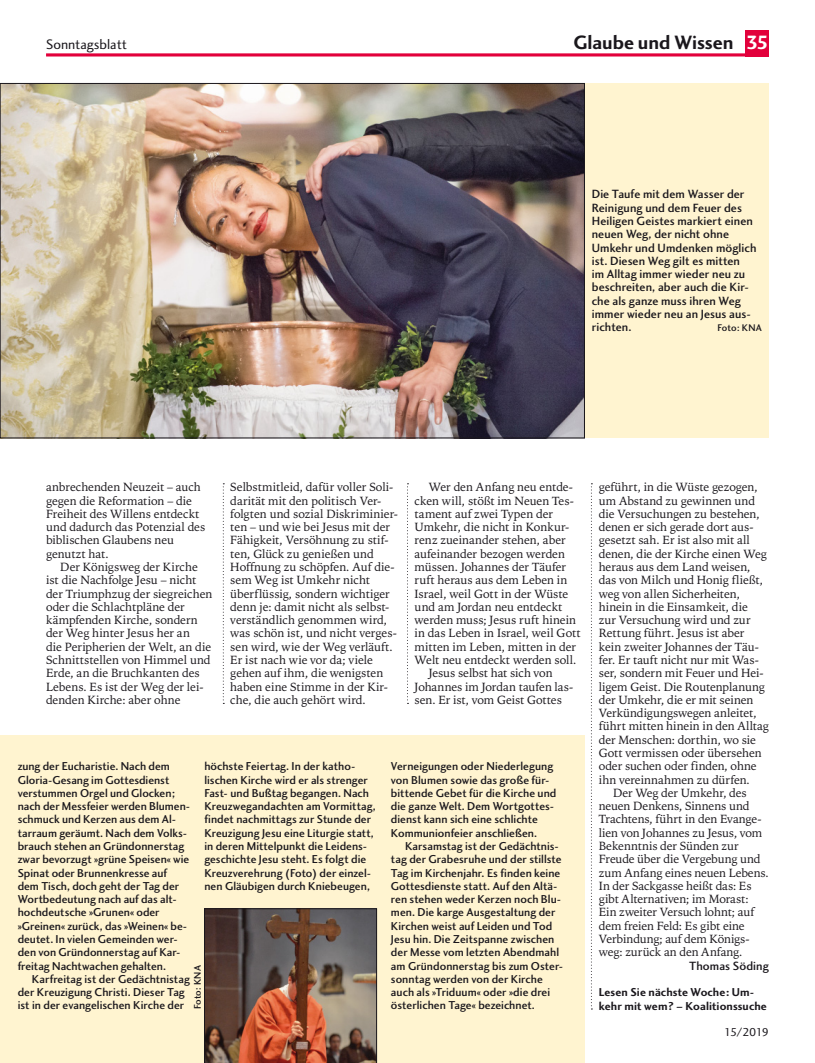
<style>
.page{position:relative;width:815px;height:1063px;background:#fff}
.page>*{position:absolute;margin:0;border:0;box-sizing:border-box;transform-origin:0 0}
.t1{font:20px "Charlotte Sans Bold Plain";color:#1a171c}
.t2{font:14.25px "Charlotte Sans Book Plain";color:#1a171c}
.t3{font:12.38px/13.2px "Charlotte Sans Medium Plain";letter-spacing:.005em;color:#1a171c}
.t4{font:11.88px/13.2px "Iowan Old Style BT";letter-spacing:-.005em;color:#1a171c}
.t5{font:11.88px/13.2px "Charlotte Sans Medium Plain";color:#1a171c}
.t6{font:11.88px/13.2px "Charlotte Sans Bold Plain";letter-spacing:.01em;color:#1a171c}
.t7{font:11.88px "Charlotte Sans Book Plain";letter-spacing:-.08em;color:#1a171c}
.t8{font:10px "Charlotte Sans Medium Plain";letter-spacing:.005em;color:#1a171c}
.s1{font-family:"KS Pagina";color:#fff}
</style>
<div class="page">
<svg style="left:223px;top:483px;width:1px;height:221px"></svg>
<svg style="left:407px;top:483px;width:1px;height:221px"></svg>
<svg style="left:591px;top:483px;width:1px;height:526px"></svg>
<div style="left:585px;top:83px;width:184px;height:355px;background:#fff4d0"></div>
<img style="left:2px;top:85px;width:581px;height:351px">
<div style="left:0;top:736px;width:585px;height:327px;background:#fff4d0"></div>
<svg style="left:46px;top:53px;width:699px;height:4px;background:#e83765"></svg>
<div style="left:745px;top:30px;width:24px;height:27px;background:#e2003b"></div>
<img style="left:204px;top:909px;width:173px;height:154px">
<p class="t2" style="left:46px;top:36px;width:82px">Sonntagsblatt</p>
<h1 class="t1" style="left:573px;top:30px;width:195px">Glaube und Wissen <span class="s1">35</span></h1>
<p class="t3" style="left:592px;top:187px;width:166px">Die Taufe mit dem Wasser der<br>Reinigung und dem Feuer des<br>Heiligen Geistes markiert einen neuen Weg, der nicht ohne<br>Umkehr und Umdenken möglich ist. Diesen Weg gilt es mitten<br>im Alltag immer wieder neu zu beschreiten, aber auch die Kir&shy;che als ganze muss ihren Weg immer wieder neu an Jesus aus&shy;richten.</p>
<p class="t8" style="left:717px;top:322px;width:46px">Foto: KNA</p>
<p class="t4" style="left:46px;top:480px;width:161px">anbrechenden Neuzeit – auch gegen die Reformation – die<br>Freiheit des Willens entdeckt und dadurch das Potenzial des biblischen Glaubens neu genutzt hat.</p>
<p class="t4" style="left:46px;top:560px;width:168px;text-indent:14px">Der Königsweg der Kirche ist die Nachfolge Jesu – nicht der Triumphzug der siegreichen oder die Schlachtpläne der kämpfenden Kirche, sondern der Weg hinter Jesus her an<br>die Peripherien der Welt, an die<br>Schnittstellen von Himmel und<br>Erde, an die Bruchkanten des<br>Lebens. Es ist der Weg der lei&shy;denden Kirche: aber ohne</p>
<p class="t4" style="left:230px;top:480px;width:169px">Selbstmitleid, dafür voller Soli&shy;darität mit den politisch Ver&shy;folgten und sozial Diskriminier&shy;ten – und wie bei Jesus mit der<br>Fähigkeit, Versöhnung zu stif&shy;ten, Glück zu genießen und<br>Hoffnung zu schöpfen. Auf die&shy;sem Weg ist Umkehr nicht überflüssig, sondern wichtiger denn je: damit nicht als selbst&shy;verständlich genommen wird, was schön ist, und nicht verges&shy;sen wird, wie der Weg verläuft.<br>Er ist nach wie vor da; viele gehen auf ihm, die wenigsten haben eine Stimme in der Kir&shy;che, die auch gehört wird.</p>
<p class="t4" style="left:429px;top:480px;width:146px">Wer den Anfang neu entde-</p>
<p class="t4" style="left:415px;top:494px;width:161px">cken will, stößt im Neuen Tes-</p>
<p class="t4" style="left:415px;top:507px;width:140px">tament auf zwei Typen der</p>
<p class="t4" style="left:415px;top:520px;width:156px">Umkehr, die nicht in Konkur-</p>
<p class="t4" style="left:415px;top:534px;width:153px">renz zueinander stehen, aber</p>
<p class="t4" style="left:415px;top:547px;width:152px">aufeinander bezogen werden</p>
<p class="t4" style="left:415px;top:560px;width:153px">müssen. Johannes der Täufer</p>
<p class="t4" style="left:415px;top:573px;width:154px">ruft heraus aus dem Leben in</p>
<p class="t4" style="left:415px;top:587px;width:155px">Israel, weil Gott in der Wüste</p>
<p class="t4" style="left:415px;top:600px;width:149px">und am Jordan neu entdeckt</p>
<p class="t4" style="left:415px;top:613px;width:163px">werden muss; Jesus ruft hinein</p>
<p class="t4" style="left:415px;top:627px;width:168px">in das Leben in Israel, weil Gott</p>
<p class="t4" style="left:415px;top:640px;width:163px">mitten im Leben, mitten in der</p>
<p class="t4" style="left:415px;top:653px;width:163px">Welt neu entdeckt werden soll.</p>
<p class="t4" style="left:429px;top:666px;width:125px">Jesus selbst hat sich von</p>
<p class="t4" style="left:415px;top:680px;width:160px">Johannes im Jordan taufen las-</p>
<p class="t4" style="left:415px;top:693px;width:149px">sen. Er ist, vom Geist Gottes</p>
<p class="t5" style="left:204px;top:760px;width:173px">höchste Feiertag. In der katho&shy;lischen Kirche wird er als strenger Fast- und Bußtag begangen. Nach Kreuzwegandachten am Vormittag, findet nachmittags zur Stunde der Kreuzigung Jesu eine Liturgie statt, in deren Mittelpunkt die Leidens&shy;geschichte Jesu steht. Es folgt die Kreuzverehrung (Foto) der einzel&shy;nen Gläubigen durch Kniebeugen,</p>
<p class="t5" style="left:391px;top:760px;width:167px">Verneigungen oder Niederlegung von Blumen sowie das große für&shy;bittende Gebet für die Kirche und die ganze Welt. Dem Wortgottes&shy;dienst kann sich eine schlichte<br>Kommunionfeier anschließen.</p>
<p class="t5" style="left:18px;top:760px;width:174px">zung der Eucharistie. Nach dem<br>Gloria-Gesang im Gottesdienst verstummen Orgel und Glocken; nach der Messfeier werden Blumen&shy;schmuck und Kerzen aus dem Al&shy;tarraum geräumt. Nach dem Volks&shy;brauch stehen an Gründonnerstag zwar bevorzugt »grüne Speisen« wie<br>Spinat oder Brunnenkresse auf dem Tisch, doch geht der Tag der<br>Wortbedeutung nach auf das alt&shy;hochdeutsche »Grunen« oder »Greinen« zurück, das »Weinen« be&shy;deutet. In vielen Gemeinden wer&shy;den von Gründonnerstag auf Kar&shy;freitag Nachtwachen gehalten.</p>
<p class="t5" style="left:18px;top:972px;width:174px;text-indent:14px">Karfreitag ist der Gedächtnistag der Kreuzigung Christi. Dieser Tag ist in der evangelischen Kirche der</p>
<p class="t5" style="left:391px;top:839px;width:174px;text-indent:14px">Karsamstag ist der Gedächtnis&shy;tag der Grabesruhe und der stillste Tag im Kirchenjahr. Es finden keine Gottesdienste statt. Auf den Altä&shy;ren stehen weder Kerzen noch Blu&shy;men. Die karge Ausgestaltung der Kirchen weist auf Leiden und Tod Jesu hin. Die Zeitspanne zwischen der Messe vom letzten Abendmahl am Gründonnerstag bis zum Oster&shy;sonntag werden von der Kirche auch als »Triduum« oder »die drei</p>
<p class="t8" style="left:191px;top:1009px;width:46px;rotate:-90deg">Foto: KNA</p>
<p class="t5" style="left:391px;top:999px;width:145px">österlichen Tage« bezeichnet.</p>
<p class="t4" style="left:599px;top:480px;width:160px">geführt, in die Wüste gezogen,</p>
<p class="t4" style="left:599px;top:494px;width:158px">um Abstand zu gewinnen und</p>
<p class="t4" style="left:599px;top:507px;width:163px">die Versuchungen zu bestehen,</p>
<p class="t4" style="left:599px;top:520px;width:156px">denen er sich gerade dort aus-</p>
<p class="t4" style="left:599px;top:534px;width:153px">gesetzt sah. Er ist also mit all</p>
<p class="t4" style="left:599px;top:547px;width:170px">denen, die der Kirche einen Weg</p>
<p class="t4" style="left:599px;top:560px;width:153px">heraus aus dem Land weisen,</p>
<p class="t4" style="left:599px;top:573px;width:166px">das von Milch und Honig fließt,</p>
<p class="t4" style="left:599px;top:587px;width:143px">weg von allen Sicherheiten,</p>
<p class="t4" style="left:599px;top:600px;width:150px">hi nein in die Einsamkeit, die</p>
<p class="t4" style="left:599px;top:613px;width:153px">zur Versuchung wird und zur</p>
<p class="t4" style="left:599px;top:627px;width:147px">Rettung führt. Jesus ist aber</p>
<p class="t4" style="left:599px;top:640px;width:162px">kein zweiter Johannes der Täu-</p>
<p class="t4" style="left:599px;top:653px;width:162px">fer. Er tauft nicht nur mit Was-</p>
<p class="t4" style="left:599px;top:666px;width:166px">ser, sondern mit Feuer und Hei-</p>
<p class="t4" style="left:599px;top:680px;width:168px">ligem Geist. Die Routenplanung</p>
<p class="t4" style="left:599px;top:693px;width:156px">der Umkehr, die er mit seinen</p>
<p class="t4" style="left:599px;top:706px;width:159px">Verkündigungswegen anleitet,</p>
<p class="t4" style="left:599px;top:720px;width:172px">führt mitten hinein in den Alltag</p>
<p class="t4" style="left:599px;top:733px;width:159px">der Menschen: dorthin, wo sie</p>
<p class="t4" style="left:599px;top:746px;width:164px">Gott vermissen oder übersehen</p>
<p class="t4" style="left:599px;top:759px;width:159px">oder suchen oder finden, ohne</p>
<p class="t4" style="left:599px;top:773px;width:153px">ihn vereinnahmen zu dürfen.</p>
<p class="t4" style="left:613px;top:786px;width:135px">Der Weg der Umkehr, des</p>
<p class="t4" style="left:599px;top:799px;width:152px">neuen Denkens, Sinnens und</p>
<p class="t4" style="left:599px;top:813px;width:164px">Trachtens, führt in den Evange-</p>
<p class="t4" style="left:599px;top:826px;width:165px">lien von Johannes zu Jesus, vom</p>
<p class="t4" style="left:599px;top:839px;width:141px">Bekenntnis der Sünden zur</p>
<p class="t4" style="left:599px;top:852px;width:163px">Freude über die Vergebung und</p>
<p class="t4" style="left:599px;top:866px;width:172px">zum Anfang eines neuen Lebens.</p>
<p class="t4" style="left:599px;top:879px;width:154px">In der Sackgasse heißt das: Es</p>
<p class="t4" style="left:599px;top:892px;width:151px">gibt Alternativen; im Morast:</p>
<p class="t4" style="left:599px;top:906px;width:157px">Ein zweiter Versuch lohnt; auf</p>
<p class="t4" style="left:599px;top:919px;width:147px">dem freien Feld: Es gibt eine</p>
<p class="t4" style="left:599px;top:932px;width:152px">Verbindung; auf dem Königs-</p>
<p class="t4" style="left:599px;top:945px;width:145px">weg: zurück an den Anfang.</p>
<p class="t3" style="left:689px;top:959px;width:81px">Thomas Söding</p>
<p class="t6" style="left:599px;top:985px;width:170px">Lesen Sie nächste Woche: Um&shy;kehr mit wem? – Koalitionssuche</p>
<p class="t7" style="left:724px;top:1025px;width:46px">15/2019</p>
</div>
